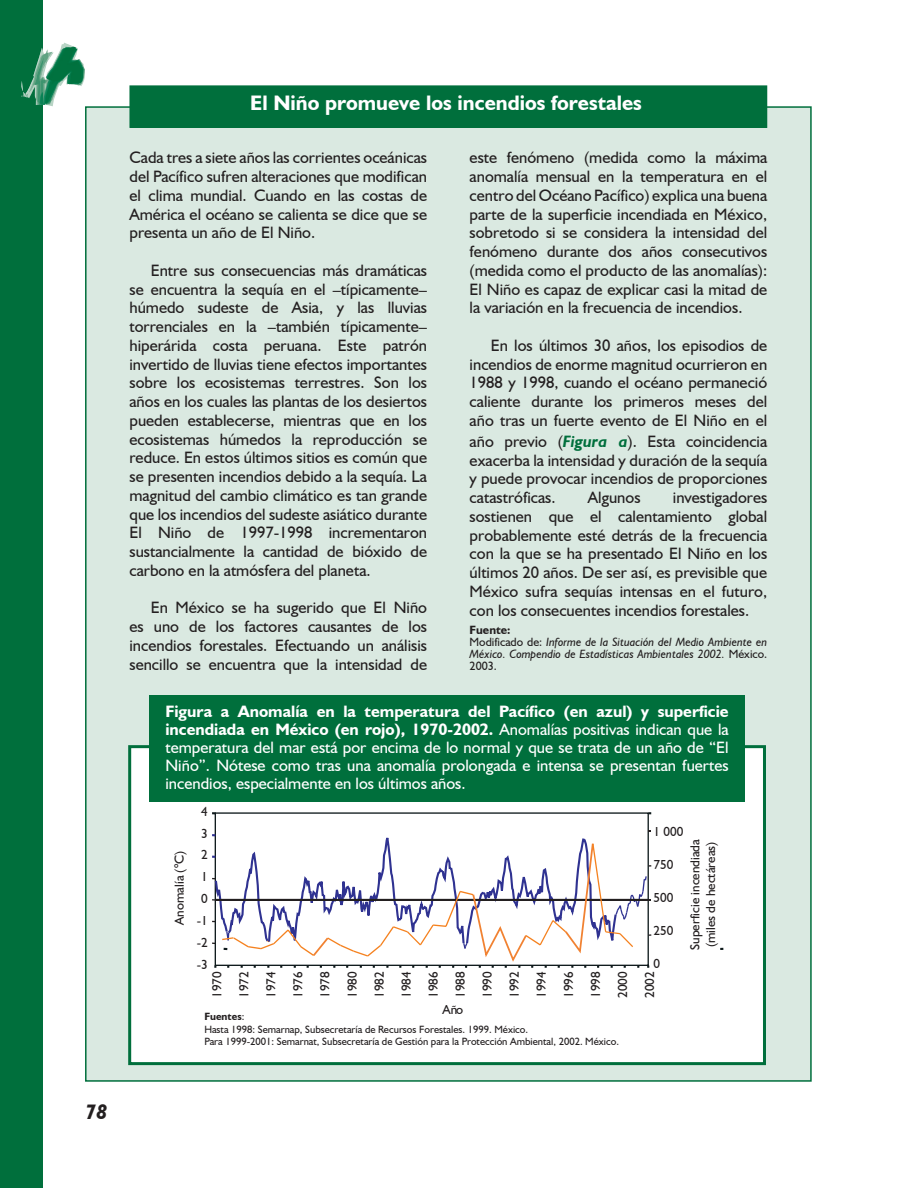
<style>
.page{position:relative;width:918px;height:1188px;background:#fff}
.page>*{position:absolute;margin:0;border:0;box-sizing:border-box;transform-origin:0 0}
.t1{font:700 21px "Humanist 521 BT";color:#fff}
.t2{font:italic 700 21px "Humanist 521 BT";color:#231f20}
.t3{font:16.5px/18.8px "Humanist 521 BT";color:#231f20;text-align:justify}
.t4{font:16.5px/18px "Humanist 521 BT";color:#fff;text-align:justify}
.t5{font:13.05px/27px "Humanist 521 BT";color:#231f20;text-align:justify}
.t6{font:700 13.05px "Humanist 521 BT";color:#231f20}
.t7{font:italic 12px/12px "Humanist 521 BT";color:#231f20}
.t8{font:10.5px/12.6px "Humanist 521 BT";color:#231f20}
.s1{font-weight:700;font-style:italic;color:#006f3c}
.s2{font-weight:700;font-style:normal}
.s3{font-style:normal}
.s4{font-weight:700}
</style>
<div class="page">
<div style="left:0;top:0;width:43px;height:1188px;background:#006f3c"></div>
<img style="left:47px;top:43px;width:25px;height:63px">
<img style="left:84px;top:68px;width:1px;height:12px">
<img style="left:83px;top:63px;width:1px;height:20px">
<img style="left:48px;top:46px;width:35px;height:39px">
<img style="left:21px;top:47px;width:61px;height:51px">
<img style="left:33px;top:47px;width:1px;height:51px">
<img style="left:34px;top:47px;width:47px;height:58px">
<div style="left:86px;top:107px;width:725px;height:974px;background:#dae9e1"></div>
<div style="left:130px;top:86px;width:637px;height:41px;background:#006f3c"></div>
<div style="left:129px;top:85px;width:638px;height:43px;border:2px solid #006f3c"></div>
<div style="left:130px;top:747px;width:634px;height:317px;background:#fff"></div>
<div style="left:128px;top:745px;width:638px;height:320px;border:3px solid #006f3c"></div>
<div style="left:149px;top:696px;width:596px;height:106px;background:#006f3c"></div>
<svg style="left:215px;top:812px;width:434px;height:16px"></svg>
<svg style="left:212px;top:828px;width:439px;height:140px"></svg>
<p class="t1" style="left:250px;top:90px;width:393px">El Niño promueve los incendios forestales</p>
<p class="t3" style="left:129px;top:148px;width:299px">Cada tres a siete años las corrientes oceánicas del Pacífico sufren alteraciones que modifican el clima mundial. Cuando en las costas de América el océano se calienta se dice que se presenta un año de El Niño.</p>
<p class="t3" style="left:129px;top:261px;width:299px;text-indent:21px">Entre sus consecuencias más dramáticas se encuentra la sequía en el –típicamente– húmedo sudeste de Asia, y las lluvias torrenciales en la –también típicamente– hiperárida costa peruana. Este patrón invertido de lluvias tiene efectos importantes sobre los ecosistemas terrestres. Son los años en los cuales las plantas de los desiertos pueden establecerse, mientras que en los ecosistemas húmedos la reproducción se reduce. En estos últimos sitios es común que se presenten incendios debido a la sequía. La magnitud del cambio climático es tan grande que los incendios del sudeste asiático durante El Niño de 1997-1998 incrementaron sustancialmente la cantidad de bióxido de carbono en la atmósfera del planeta.</p>
<p class="t3" style="left:129px;top:598px;width:299px;text-indent:21px">En México se ha sugerido que El Niño es uno de los factores causantes de los incendios forestales. Efectuando un análisis sencillo se encuentra que la intensidad de</p>
<p class="t3" style="left:470px;top:148px;width:299px">este fenómeno (medida como la máxima anomalía mensual en la temperatura en el centro del Océano Pacífico) explica una buena parte de la superficie incendiada en México, sobretodo si se considera la intensidad del fenómeno durante dos años consecutivos (medida como el producto de las anomalías):<br>El Niño es capaz de explicar casi la mitad de la variación en la frecuencia de incendios.</p>
<p class="t3" style="left:470px;top:336px;width:299px;text-indent:21px">En los últimos 30 años, los episodios de incendios de enorme magnitud ocurrieron en 1988 y 1998, cuando el océano permaneció caliente durante los primeros meses del año tras un fuerte evento de El Niño en el</p>
<p class="t3" style="left:470px;top:432px;width:299px">año previo (<span class="s1">Figura a</span>). Esta coincidencia exacerba la intensidad y duración de la sequía y puede provocar incendios de proporciones catastróficas.</p>
<p class="t3" style="left:470px;top:488px;width:299px;text-indent:203px">investigadores sostienen que el calentamiento global probablemente esté detrás de la frecuencia con la que se ha presentado El Niño en los últimos 20 años. De ser así, es previsible que México sufra sequías intensas en el futuro, con los consecuentes incendios forestales.</p>
<p class="t3" style="left:588px;top:488px;width:54px">Algunos</p>
<p class="t7" style="left:470px;top:624px;width:299px"><span class="s2">Fuente:<br></span><span class="s3">Modificado de:</span> Informe de la Situación del Medio Ambiente en México. Compendio de Estadísticas Ambientales 2002. <span class="s3">México.<br>2003.</span></p>
<p class="t4" style="left:165px;top:702px;width:565px"><span class="s4">Figura a Anomalía en la temperatura del Pacífico (en azul) y superficie incendiada en México (en rojo), 1970-2002.</span> Anomalías positivas indican que la temperatura del mar está por encima de lo normal y que se trata de un año de “El Niño”. Nótese como tras una anomalía prolongada e intensa se presentan fuertes incendios, especialmente en los últimos años.</p>
<p class="t5" style="left:166px;top:925px;width:76px;rotate:-90deg">Anomalía ( C)</p>
<p class="t6" style="left:171px;top:868px;width:6px;rotate:-90deg">°</p>
<p class="t5" style="left:197px;top:800px;width:13px;line-height:21.9px;text-align:center">4<br>3<br>2<br>1<br>0 -1 -2 -3</p>
<p class="t5" style="left:654px;top:818px;width:31px">1 000</p>
<p class="t5" style="left:654px;top:851px;width:21px">750</p>
<p class="t5" style="left:654px;top:884px;width:21px">500</p>
<p class="t5" style="left:654px;top:917px;width:21px">250</p>
<p class="t5" style="left:654px;top:950px;width:8px">0</p>
<p class="t5" style="left:203px;top:998px;width:28px;rotate:-90deg">1970<br>1972<br>1974<br>1976<br>1978<br>1980<br>1982<br>1984<br>1986<br>1988<br>1990<br>1992<br>1994<br>1996<br>1998<br>2000<br>2002</p>
<p class="t5" style="left:443px;top:996px;width:22px">Año</p>
<p class="t5" style="left:687px;top:950px;width:112px;line-height:15.6px;rotate:-90deg">Superficie incendiada (miles de hectáreas)</p>
<p class="t8" style="left:204px;top:1010px;width:416px"><span class="s4">Fuentes</span>:<br>Hasta 1998: Semarnap, Subsecretaría de Recursos Forestales. 1999. México.<br>Para 1999-2001: Semarnat, Subsecretaría de Gestión para la Protección Ambiental, 2002. México.</p>
<p class="t2" style="left:85px;top:1099px;width:24px">78</p>
</div>
